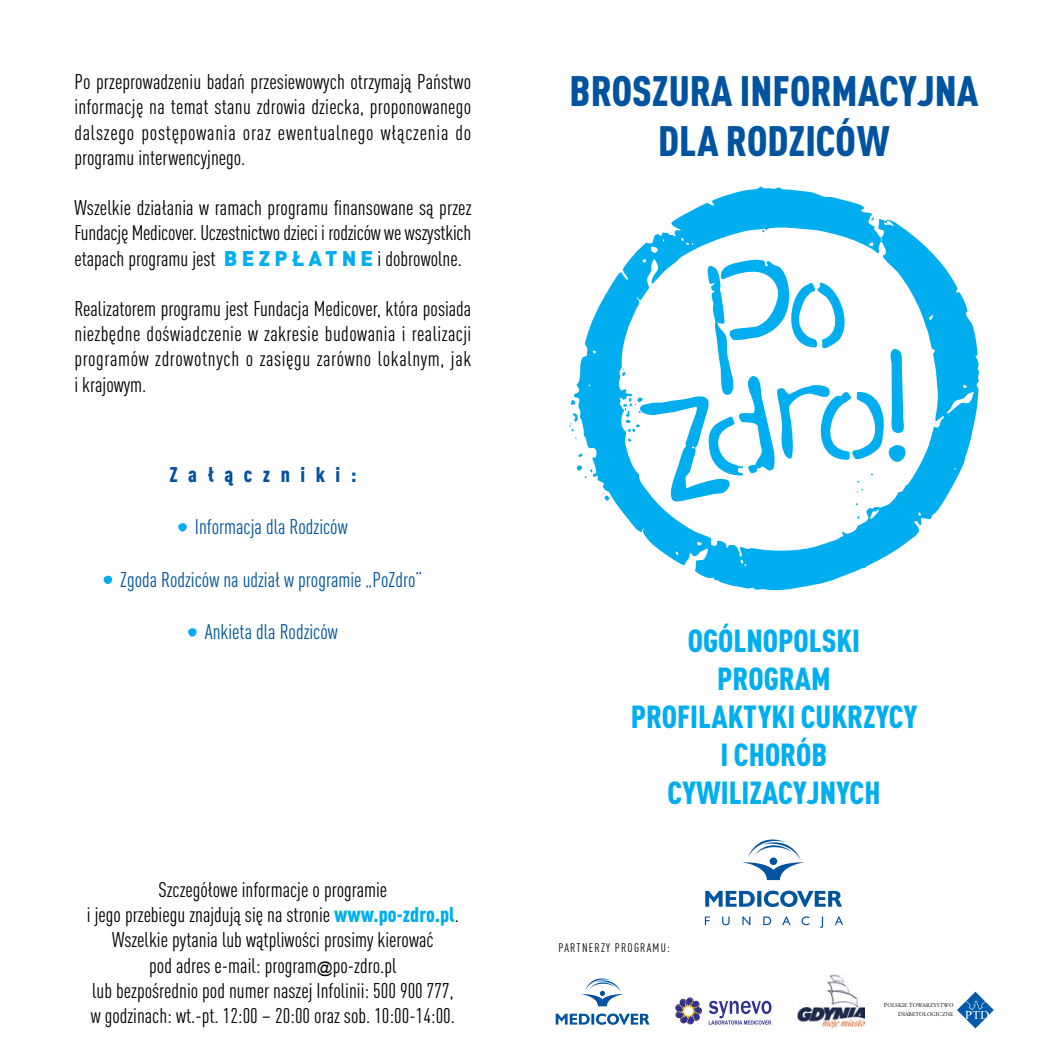
<style>
.page{position:relative;width:1037px;height:1062px;background:#fff}
.page>*{position:absolute;margin:0;border:0;box-sizing:border-box;transform-origin:0 0}
.t1{font:900 42px/50.4px "DIN Cond Pl";color:#00539f;text-align:center}
.t2{font:900 31.5px/37.8px "DIN Cond Pl";color:#00aeef;text-align:center}
.t3{font:21px/25.2px "DIN Cond Pl";color:#000;text-align:justify}
.t4{font:21px "DIN Cond Pl";color:#00539f}
.t5{font:900 21px "DIN Cond Pl";letter-spacing:.5em;color:#00539f}
.t6{font:12.25px "DIN Cond Pl";letter-spacing:.1em;color:#000}
.t7{font:5.77px/8.8px "Adobe Garamond Pro";letter-spacing:.015em;color:#000;text-align:right}
.s1{font-family:"DIN Pl";font-weight:900;color:#00aeef}
.s2{font-weight:900;color:#00aeef}
.s3{font-family:"Arial";font-size:15.75px}
.s4{font-size:6.12px}
</style>
<div class="page">
<svg style="left:178px;top:523px;width:9px;height:9px"></svg>
<svg style="left:103px;top:575px;width:10px;height:9px"></svg>
<svg style="left:188px;top:628px;width:9px;height:9px"></svg>
<svg style="left:571px;top:400px;width:3px;height:5px"></svg>
<svg style="left:569px;top:413px;width:5px;height:18px"></svg>
<svg style="left:574px;top:186px;width:405px;height:404px"></svg>
<svg style="left:622px;top:259px;width:287px;height:246px"></svg>
<svg style="left:705px;top:839px;width:138px;height:89px"></svg>
<svg style="left:556px;top:978px;width:93px;height:46px"></svg>
<img style="left:797px;top:974px;width:67px;height:54px">
<svg style="left:675px;top:997px;width:27px;height:28px"></svg>
<div style="left:684px;top:1006px;width:9px;height:9px;background:#fff;border-radius:50%"></div>
<svg style="left:709px;top:1000px;width:62px;height:24px"></svg>
<svg style="left:957px;top:991px;width:37px;height:38px"></svg>
<p class="t3" style="left:74px;top:69px;width:398px">Po przeprowadzeniu badań przesiewowych otrzymają Państwo informację na temat stanu zdrowia dziecka, proponowanego dalszego postępowania oraz ewentualnego włączenia do programu interwencyjnego.</p>
<p class="t3" style="left:74px;top:195px;width:398px">Wszelkie działania w ramach programu finansowane są przez Fundację Medicover. Uczestnictwo dzieci i rodziców we wszystkich etapach programu jest <span class="s1">B E Z P Ł AT N E</span> i dobrowolne.</p>
<p class="t3" style="left:74px;top:296px;width:398px">Realizatorem programu jest Fundacja Medicover, która posiada niezbędne doświadczenie w zakresie budowania i realizacji programów zdrowotnych o zasięgu zarówno lokalnym, jak i krajowym.</p>
<p class="t5" style="left:169px;top:461px;width:189px">Załączniki:</p>
<p class="t4" style="left:195px;top:514px;width:154px">Informacja dla Rodziców</p>
<p class="t4" style="left:120px;top:567px;width:304px">Zgoda Rodziców na udział w programie „PoZdro”</p>
<p class="t4" style="left:205px;top:619px;width:134px">Ankieta dla Rodziców</p>
<p class="t3" style="left:87px;top:876px;width:373px;text-align:center">Szczegółowe informacje o programie<br>i jego przebiegu znajdują się na stronie <span class="s2">www.po-zdro.pl</span>.<br>Wszelkie pytania lub wątpliwości prosimy kierować<br>pod adres e-mail: program<span class="s3">@</span>po-zdro.pl<br>lub bezpośrednio pod numer naszej Infolinii: 500 900 777, w godzinach: wt.-pt. 12:00 – 20:00 oraz sob. 10:00-14:00.</p>
<h1 class="t1" style="left:569px;top:64px;width:410px">BROSZURA INFORMACYJNA<br>DLA RODZICÓW</h1>
<h2 class="t2" style="left:631px;top:621px;width:288px">OGÓLNOPOLSKI<br>PROGRAM<br>PROFILAKTYKI CUKRZYCY<br>I CHORÓB<br>CYWILIZACYJNYCH</h2>
<p class="t6" style="left:558px;top:940px;width:113px">PARTNERZY PROGRAMU:</p>
<p class="t7" style="left:884px;top:1001px;width:71px"><span class="s4">P</span>OLSKIE <span class="s4">T</span>OWARZYSTWO<br><span class="s4">D</span>IABETOLOGICZNE</p>
</div>
